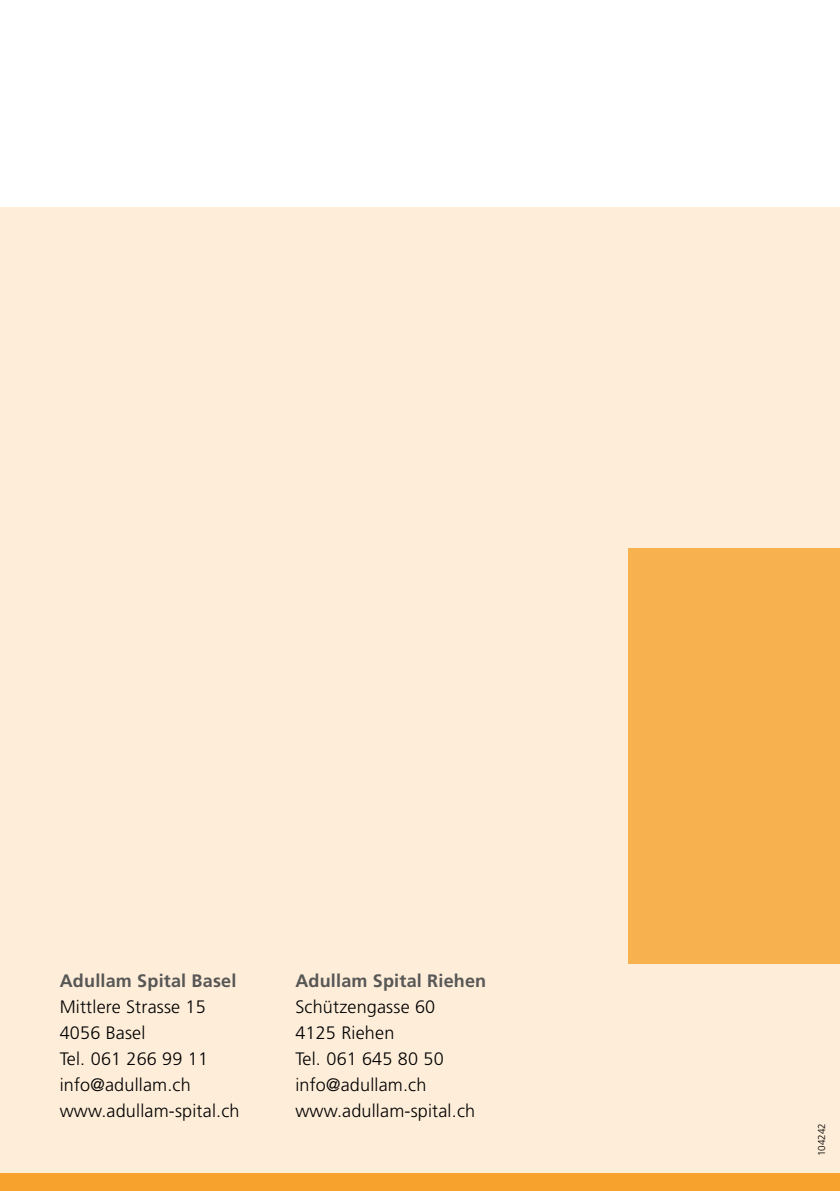
<style>
.page{position:relative;width:840px;height:1191px;background:#fff}
.page>*{position:absolute;margin:0;border:0;box-sizing:border-box;transform-origin:0 0}
.t1{font:300 18px/26px "Frutiger LT Std";letter-spacing:.01em;color:#000}
.t2{font:700 18px "Frutiger LT Std";letter-spacing:.01em;color:#575756}
.t3{font:300 10px "Frutiger";color:#000}
</style>
<div class="page">
<div style="left:0;top:207px;width:839px;height:973px;background:#feedd9"></div>
<div style="left:0;top:1174px;width:839px;height:17px;background:#f6a22d"></div>
<div style="left:627px;top:548px;width:212px;height:416px;background:#f7b14f"></div>
<p class="t2" style="left:60px;top:970px;width:178px">Adullam Spital Basel</p>
<p class="t1" style="left:60px;top:994px;width:181px">Mittlere Strasse 15<br>4056 Basel<br>Tel. 061 266 99 11 info@adullam.ch www.adullam-spital.ch</p>
<p class="t2" style="left:295px;top:970px;width:192px">Adullam Spital Riehen</p>
<p class="t1" style="left:295px;top:994px;width:181px">Schützengasse 60<br>4125 Riehen<br>Tel. 061 645 80 50 info@adullam.ch www.adullam-spital.ch</p>
<p class="t3" style="left:815px;top:1156px;width:35px;rotate:-90deg">104242</p>
</div>
